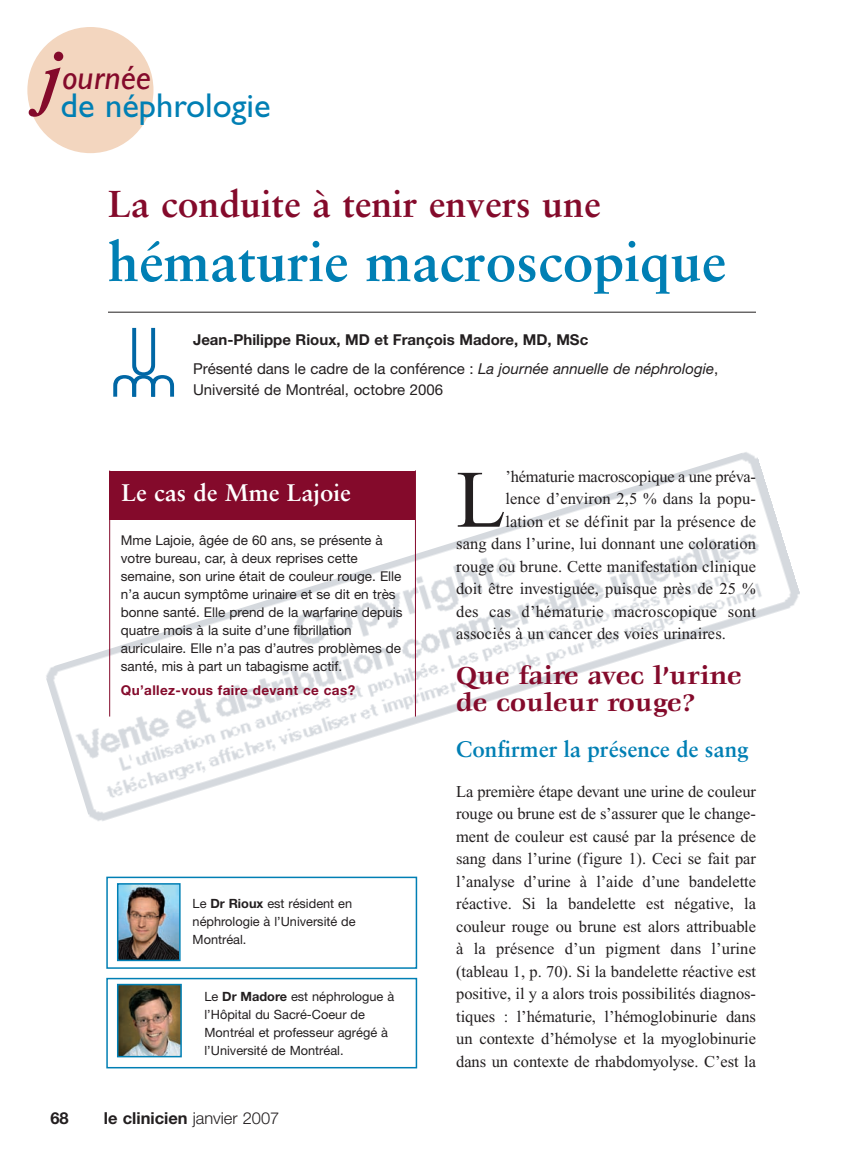
<style>
.page{position:relative;width:864px;height:1175px;background:#fff}
.page>*{position:absolute;margin:0;border:0;box-sizing:border-box;transform-origin:0 0}
.t1{font:81.3px "Times";color:#231f20}
.t2{font:700 55.5px "Sabon";color:#007fb4}
.t3{font:700 37.5px "Sabon";color:#840a2b}
.t4{font:34.5px/28.7px "Gill Sans";color:#007fb4}
.t5{font:700 27px/27px "Veljovic";color:#840a2b}
.t6{font:700 24px "Sabon";color:#fff}
.t7{font:700 22.5px "Sabon";color:#007fb4}
.t8{font:16.5px/22.5px "Times";letter-spacing:.005em;color:#231f20;text-align:justify}
.t9{font:16.5px "Times";letter-spacing:-.015em;color:#231f20}
.t10{font:700 16.5px "Helvetica Neue";color:#231f20}
.t11{font:15px/21px "Helvetica Neue";color:#231f20}
.t12{font:700 15px "Helvetica Neue";color:#231f20}
.t13{font:13.5px/18px "Helvetica Neue";color:#231f20}
.t14{font:700 13.5px "Helvetica Neue";letter-spacing:.03em;color:#840a2b}
.t15{font:12.75px/18px "Helvetica Neue";color:#231f20}
.s1{font-family:"Clearface";font-weight:700;font-style:italic;font-size:71.55px;color:#840a2b}
.s2{font-style:italic;color:#840a2b}
.s3{font-style:italic}
.s4{font-weight:700}
.s5{font-weight:300}
</style>
<div class="page">
<img style="left:46px;top:452px;width:754px;height:369px">
<div style="left:27px;top:27px;width:126px;height:126px;background:#f3d6bf;border-radius:50%"></div>
<hr style="left:108px;top:312px;width:648px;height:1px;background:#231f20">
<div style="left:110px;top:470px;width:305px;height:49px;background:#840a2b"></div>
<hr style="left:415px;top:470px;width:1px;height:246px;background:#840a2b">
<hr style="left:109px;top:470px;width:1px;height:246px;background:#840a2b">
<hr style="left:110px;top:519px;width:305px;height:1px;background:#840a2b">
<div style="left:106px;top:977px;width:311px;height:91px;border:2px solid #007fb4"></div>
<div style="left:106px;top:876px;width:311px;height:92px;border:2px solid #007fb4"></div>
<img style="left:120px;top:986px;width:59px;height:68px">
<div style="left:117px;top:983px;width:65px;height:74px;border:2px solid #007fb4"></div>
<img style="left:120px;top:886px;width:58px;height:72px">
<div style="left:117px;top:883px;width:64px;height:78px;border:2px solid #007fb4"></div>
<svg style="left:113px;top:328px;width:61px;height:69px"></svg>
<h3 class="t4" style="left:60px;top:66px;width:212px;text-indent:-18px"><span class="s1">j</span><span class="s2">ournée<br></span>de néphrologie</h3>
<h3 class="t3" style="left:108px;top:188px;width:494px">La conduite à tenir envers une</h3>
<h2 class="t2" style="left:108px;top:239px;width:620px">hématurie macroscopique</h2>
<p class="t12" style="left:193px;top:334px;width:397px">Jean-Philippe Rioux, MD et François Madore, MD, MSc</p>
<p class="t11" style="left:193px;top:359px;width:527px">Présenté dans le cadre de la conférence : <span class="s3">La journée annuelle de néphrologie</span>,<br>Université de Montréal, octobre 2006</p>
<h3 class="t6" style="left:122px;top:482px;width:231px">Le cas de Mme Lajoie</h3>
<p class="t13" style="left:121px;top:532px;width:283px">Mme Lajoie, âgée de 60 ans, se présente à votre bureau, car, à deux reprises cette semaine, son urine était de couleur rouge. Elle n’a aucun symptôme urinaire et se dit en très bonne santé. Elle prend de la warfarine depuis quatre mois à la suite d’une fibrillation auriculaire. Elle n’a pas d’autres problèmes de santé, mis à part un tabagisme actif.</p>
<p class="t14" style="left:121px;top:685px;width:236px">Qu’allez-vous faire devant ce cas?</p>
<p class="t15" style="left:193px;top:895px;width:165px">Le <span class="s4">Dr Rioux</span> est résident en néphrologie à l’Université de<br>Montréal.</p>
<p class="t15" style="left:205px;top:988px;width:191px">Le <span class="s4">Dr Madore</span> est néphrologue à l’Hôpital du Sacré-Coeur de<br>Montréal et professeur agrégé à l’Université de Montréal.</p>
<p class="t10" style="left:50px;top:1111px;width:20px">68</p>
<p class="t10" style="left:104px;top:1111px;width:177px">le clinicien <span class="s5">janvier 2007</span></p>
<h1 class="t1" style="left:456px;top:470px;width:51px">L</h1>
<p class="t9" style="left:506px;top:470px;width:252px">’hématurie macroscopique a une préva-</p>
<p class="t8" style="left:506px;top:489px;width:252px">lence d’environ 2,5 % dans la popu-</p>
<p class="t8" style="left:506px;top:511px;width:252px">lation et se définit par la présence de</p>
<p class="t8" style="left:456px;top:534px;width:301px">sang dans l’urine, lui donnant une coloration</p>
<p class="t8" style="left:456px;top:556px;width:301px">rouge ou brune. Cette manifestation clinique</p>
<p class="t8" style="left:456px;top:579px;width:301px">doit être investiguée, puisque près de 25 %</p>
<p class="t8" style="left:456px;top:601px;width:301px">des cas d’hématurie macroscopique sont</p>
<p class="t8" style="left:456px;top:624px;width:271px">associés à un cancer des voies urinaires.</p>
<h3 class="t5" style="left:456px;top:663px;width:287px">Que faire avec l’urine de couleur rouge?</h3>
<h3 class="t7" style="left:456px;top:740px;width:294px">Confirmer la présence de sang</h3>
<p class="t8" style="left:456px;top:781px;width:301px">La première étape devant une urine de couleur rouge ou brune est de s’assurer que le change&shy;ment de couleur est causé par la présence de sang dans l’urine (figure 1). Ceci se fait par l’analyse d’urine à l’aide d’une bandelette réactive. Si la bandelette est négative, la couleur rouge ou brune est alors attribuable à la présence d’un pigment dans l’urine (tableau 1, p. 70). Si la bandelette réactive est positive, il y a alors trois possibilités diagnos&shy;tiques : l’hématurie, l’hémoglobinurie dans un contexte d’hémolyse et la myoglobinurie dans un contexte de rhabdomyolyse. C’est la</p>
</div>
